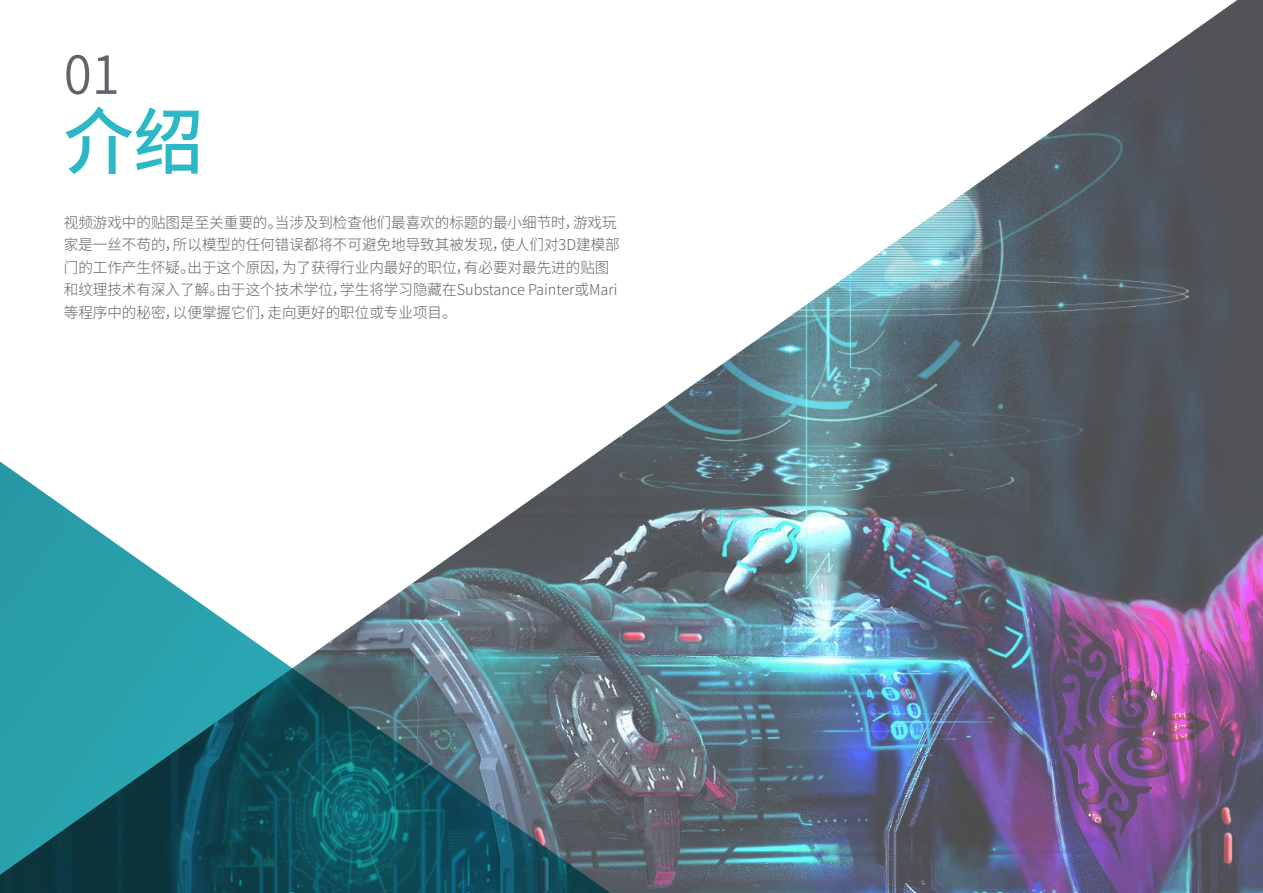
<style>
.page{position:relative;width:1263px;height:893px;background:#fff}
.page>*{position:absolute;margin:0;border:0;box-sizing:border-box;transform-origin:0 0}
.t1{font:500 72px "Source Han Sans CN";color:#2db8c5}
.t2{font:52.5px "Source Han Sans CN";color:#61646a}
.t3{font:300 15px/22.5px "Source Han Sans CN";color:#61646a}
</style>
<div class="page">
<img style="left:606px;top:0;width:657px;height:893px">
<svg style="left:0;top:446px;width:640px;height:447px"></svg>
<h2 class="t2" style="left:64px;top:45px;width:57px">01</h2>
<h1 class="t1" style="left:64px;top:101px;width:141px">介绍</h1>
<p class="t3" style="left:64px;top:211px;width:557px">视频游戏中的贴图是至关重要的。当涉及到检查他们最喜欢的标题的最小细节时，游戏玩家是一丝不苟的，所以模型的任何错误都将不可避免地导致其被发现，使人们对3D建模部门的工作产生怀疑。出于这个原因，为了获得行业内最好的职位，有必要对最先进的贴图和纹理技术有深入了解。由于这个技术学位，学生将学习隐藏在Substance Painter或Mari等程序中的秘密，以便掌握它们，走向更好的职位或专业项目。</p>
</div>
